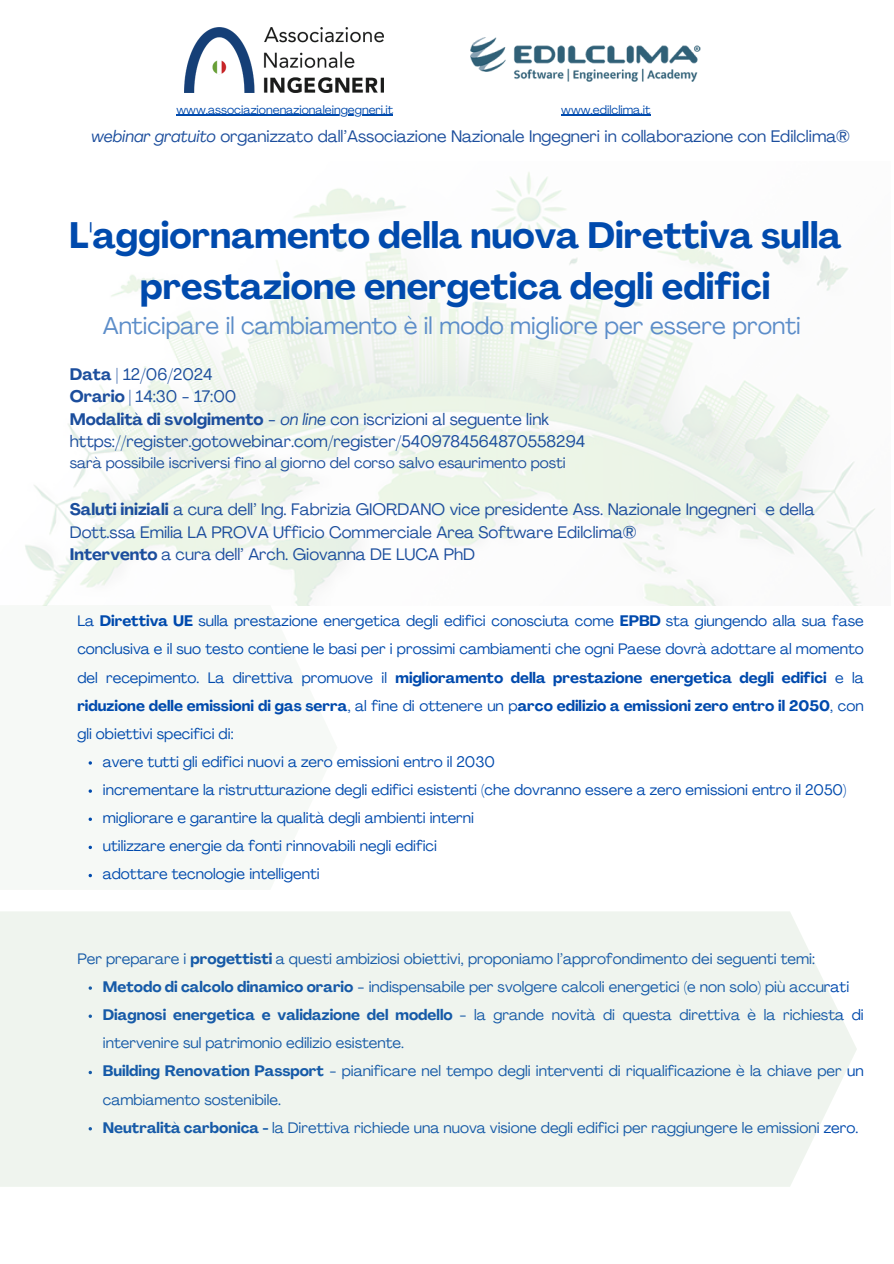
<style>
.page{position:relative;width:894px;height:1264px;background:#fff}
.page>*{position:absolute;margin:0;border:0;box-sizing:border-box;transform-origin:0 0}
.t1{font:700 36.3px/50.7px "Agrandir";color:#004aad;text-align:center}
.t2{font:24px "Agrandir";color:#5c8dc9}
.t3{font:16.5px/22.5px "Agrandir";color:#1c4e9d}
.t4{font:15px/28.2px "Agrandir";color:#004aad}
.t5{font:15px "Agrandir";color:#1c4e9d}
.t6{font:12px "Agrandir";color:#004aad}
.s1{font-style:italic}
.s2{font-weight:700}
</style>
<div class="page">
<img style="left:470px;top:38px;width:231px;height:44px">
<img style="left:184px;top:27px;width:199px;height:65px">
<img style="left:25px;top:172px;width:850px;height:433px">
<svg style="left:89px;top:817px;width:3px;height:4px"></svg>
<svg style="left:89px;top:845px;width:3px;height:4px"></svg>
<hr style="left:561px;top:115px;width:89px;height:1px;background:#004aad">
<hr style="left:176px;top:115px;width:217px;height:1px;background:#004aad">
<div style="left:0;top:911px;width:856px;height:275px;background:#eff4ee"></div>
<p class="t6" style="left:176px;top:105px;width:218px">www.associazionenazionaleingegneri.it</p>
<p class="t6" style="left:561px;top:105px;width:91px">www.edilclima.it</p>
<p class="t3" style="left:91px;top:126px;width:760px"><span class="s1">webinar gratuito</span> organizzato dall’Associazione Nazionale Ingegneri in collaborazione con Edilclima®</p>
<p class="t1" style="left:69px;top:213px;width:773px">L'aggiornamento della nuova Direttiva sulla prestazione energetica degli edifici</p>
<p class="t2" style="left:103px;top:316px;width:699px">Anticipare il cambiamento è il modo migliore per essere pronti</p>
<h3 class="t3" style="left:70px;top:364px;width:517px"><span class="s2">Data</span> | 12/06/2024<br><span class="s2">Orario |</span> 14:30 - 17:00<br><span class="s2">Modalità di svolgimento</span> - <span class="s1">on line</span> con iscrizioni al seguente link https://register.gotowebinar.com/register/5409784564870558294</h3>
<h3 class="t5" style="left:70px;top:456px;width:497px">sarà possibile iscriversi fino al giorno del corso salvo esaurimento posti</h3>
<p class="t3" style="left:70px;top:499px;width:746px"><span class="s2">Saluti iniziali</span> a cura dell’ Ing. Fabrizia GIORDANO vice presidente Ass. Nazionale Ingegneri e della<br>Dott.ssa Emilia LA PROVA Ufficio Commerciale Area Software Edilclima®<br><span class="s2">Intervento</span> a cura dell’ Arch. Giovanna DE LUCA PhD</p>
<p class="t4" style="left:77px;top:608px;width:787px;text-align:justify">La <span class="s2">Direttiva UE</span> sulla prestazione energetica degli edifici conosciuta come <span class="s2">EPBD</span> sta giungendo alla sua fase conclusiva e il suo testo contiene le basi per i prossimi cambiamenti che ogni Paese dovrà adottare al momento del recepimento. La direttiva promuove il <span class="s2">miglioramento della prestazione energetica degli edifici</span> e la <span class="s2">riduzione delle emissioni di gas serra</span>, al fine di ottenere un p<span class="s2">arco edilizio a emissioni zero entro il 2050</span>, con gli obiettivi specifici di:</p>
<p class="t4" style="left:103px;top:749px;width:393px">avere tutti gli edifici nuovi a zero emissioni entro il 2030</p>
<h3 class="t4" style="left:103px;top:777px;width:745px">incrementare la ristrutturazione degli edifici esistenti (che dovranno essere a zero emissioni entro il 2050)</h3>
<p class="t4" style="left:103px;top:805px;width:372px">migliorare e garantire la qualità degli ambienti interni</p>
<h1 class="t4" style="left:103px;top:833px;width:336px">utilizzare energie da fonti rinnovabili negli edifici</h1>
<h2 class="t4" style="left:103px;top:861px;width:218px">adottare tecnologie intelligenti</h2>
<h3 class="t4" style="left:77px;top:946px;width:739px">Per preparare i <span class="s2">progettisti</span> a questi ambiziosi obiettivi, proponiamo l’approfondimento dei seguenti temi:</h3>
<h3 class="t4" style="left:103px;top:974px;width:747px"><span class="s2">Metodo di calcolo dinamico orario</span> - indispensabile per svolgere calcoli energetici (e non solo) più accurati</h3>
<h3 class="t4" style="left:103px;top:1002px;width:762px"><span class="s2">Diagnosi energetica e validazione del modello</span> - la grande novità di questa direttiva è la richiesta di intervenire sul patrimonio edilizio esistente.</h3>
<p class="t4" style="left:103px;top:1058px;width:762px"><span class="s2">Building Renovation Passport</span> - pianificare nel tempo degli interventi di riqualificazione è la chiave per un cambiamento sostenibile.</p>
<p class="t4" style="left:103px;top:1114px;width:756px"><span class="s2">Neutralità carbonica -</span> la Direttiva richiede una nuova visione degli edifici per raggiungere le emissioni zero.</p>
</div>
